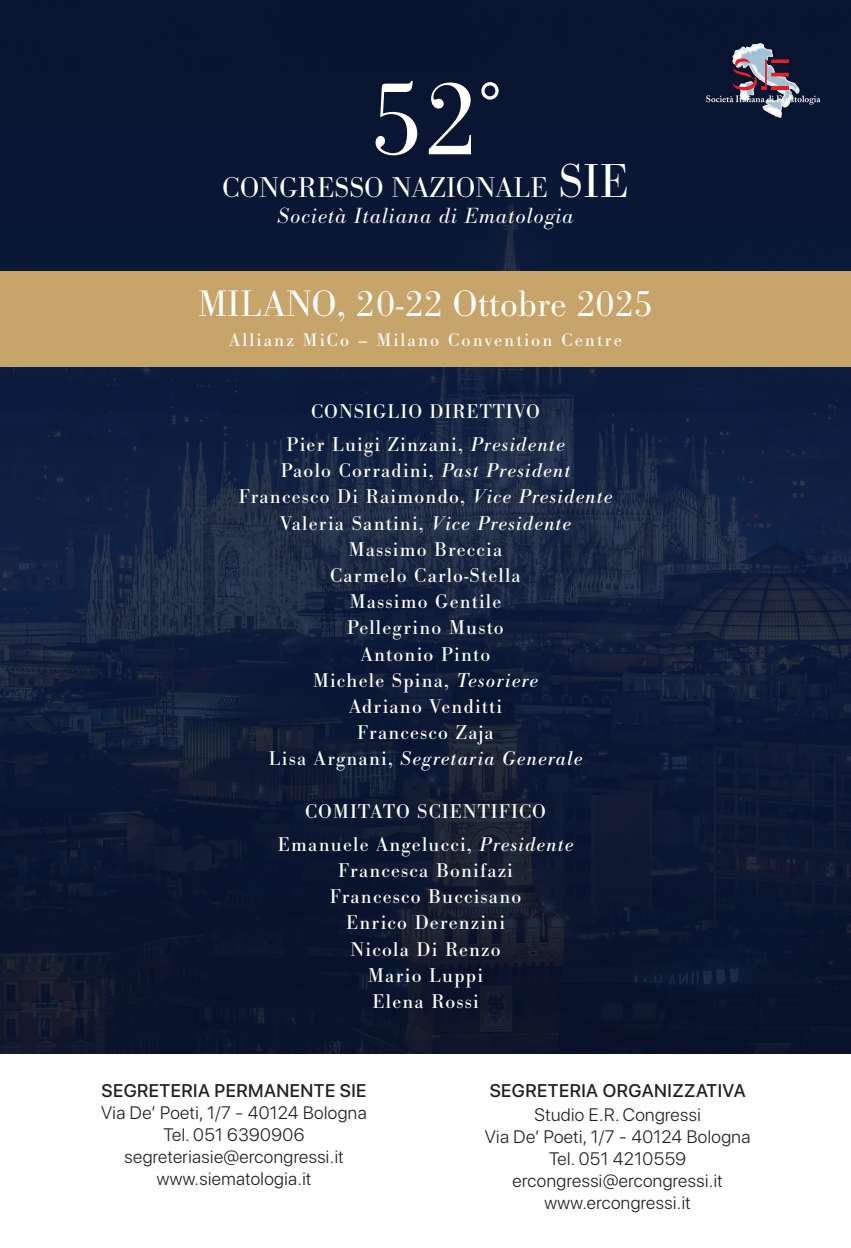
<style>
.page{position:relative;width:851px;height:1248px;background:#fff}
.page>*{position:absolute;margin:0;border:0;box-sizing:border-box;transform-origin:0 0}
.t1{font:300 109.2px "Bodoni Antiqua T";color:#fff}
.t2{font:300 38.2px "Bodoni Antiqua T";color:#fff}
.t3{font:300 29.8px "Bodoni Antiqua T";color:#fff}
.t4{font:italic 300 22.8px "Bodoni Antiqua T";letter-spacing:.04em;color:#fff}
.t5{font:20.6px/26.2px "Bodoni Antiqua T";letter-spacing:.06em;color:#fff;text-align:center}
.t6{font:19px "Bodoni Antiqua T";letter-spacing:.11em;color:#fff}
.t7{font:500 18.2px "SF Pro Display";letter-spacing:.025em;color:#231f20}
.t8{font:300 18px/22px "SF Pro Display";letter-spacing:.025em;color:#231f20;text-align:center}
.s1{font-size:49.4px}
.s2{font-style:italic}
</style>
<div class="page">
<svg style="left:0;top:447px;width:850px;height:120px;background:#182643"></svg>
<div style="left:0;top:0;width:850px;height:447px;background:#091634"></div>
<img style="left:732px;top:43px;width:57px;height:75px">
<svg style="left:706px;top:58px;width:114px;height:47px"></svg>
<svg style="left:0;top:567px;width:850px;height:486px;background:#0f1a33"></svg>
<div style="left:0;top:271px;width:850px;height:95px;background:#cca86c"></div>
<h1 class="t1" style="left:369px;top:54px;width:134px">52<sup>°</sup></h1>
<h3 class="t3" style="left:222px;top:170px;width:408px">CONGRESSO NAZIONALE <span class="s1">SIE</span></h3>
<p class="t4" style="left:277px;top:202px;width:297px">Società Italiana di Ematologia</p>
<h2 class="t2" style="left:198px;top:281px;width:456px">MILANO, 20-22 Ottobre 2025</h2>
<p class="t6" style="left:229px;top:329px;width:394px">Allianz MiCo – Milano Convention Centre</p>
<p class="t5" style="left:286px;top:395px;width:279px;line-height:33px">CONSIGLIO DIRETTIVO<br>Pier Luigi Zinzani, <span class="s2">Presidente</span></p>
<p class="t5" style="left:239px;top:457px;width:375px">Paolo Corradini, <span class="s2">Past President<br></span>Francesco Di Raimondo, <span class="s2">Vice Presidente<br></span>Valeria Santini, <span class="s2">Vice Presidente<br></span>Massimo Breccia<br>Carmelo Carlo-Stella<br>Massimo Gentile<br>Pellegrino Musto<br>Antonio Pinto<br>Michele Spina, <span class="s2">Tesoriere<br></span>Adriano Venditti<br>Francesco Zaja<br>Lisa Argnani, <span class="s2">Segretaria Generale</span></p>
<p class="t5" style="left:278px;top:794px;width:297px;line-height:33px">COMITATO SCIENTIFICO<br>Emanuele Angelucci, <span class="s2">Presidente</span></p>
<p class="t5" style="left:330px;top:857px;width:193px">Francesca Bonifazi<br>Francesco Buccisano<br>Enrico Derenzini<br>Nicola Di Renzo<br>Mario Luppi<br>Elena Rossi</p>
<p class="t7" style="left:101px;top:1077px;width:266px">SEGRETERIA PERMANENTE SIE</p>
<p class="t8" style="left:101px;top:1101px;width:267px">Via De’ Poeti, 1/7 - 40124 Bologna<br>Tel. 051 6390906 segreteriasie@ercongressi.it www.siematologia.it</p>
<p class="t7" style="left:489px;top:1077px;width:257px">SEGRETERIA ORGANIZZATIVA</p>
<p class="t8" style="left:485px;top:1103px;width:267px">Studio E.R. Congressi<br>Via De’ Poeti, 1/7 - 40124 Bologna<br>Tel. 051 4210559 ercongressi@ercongressi.it www.ercongressi.it</p>
</div>
